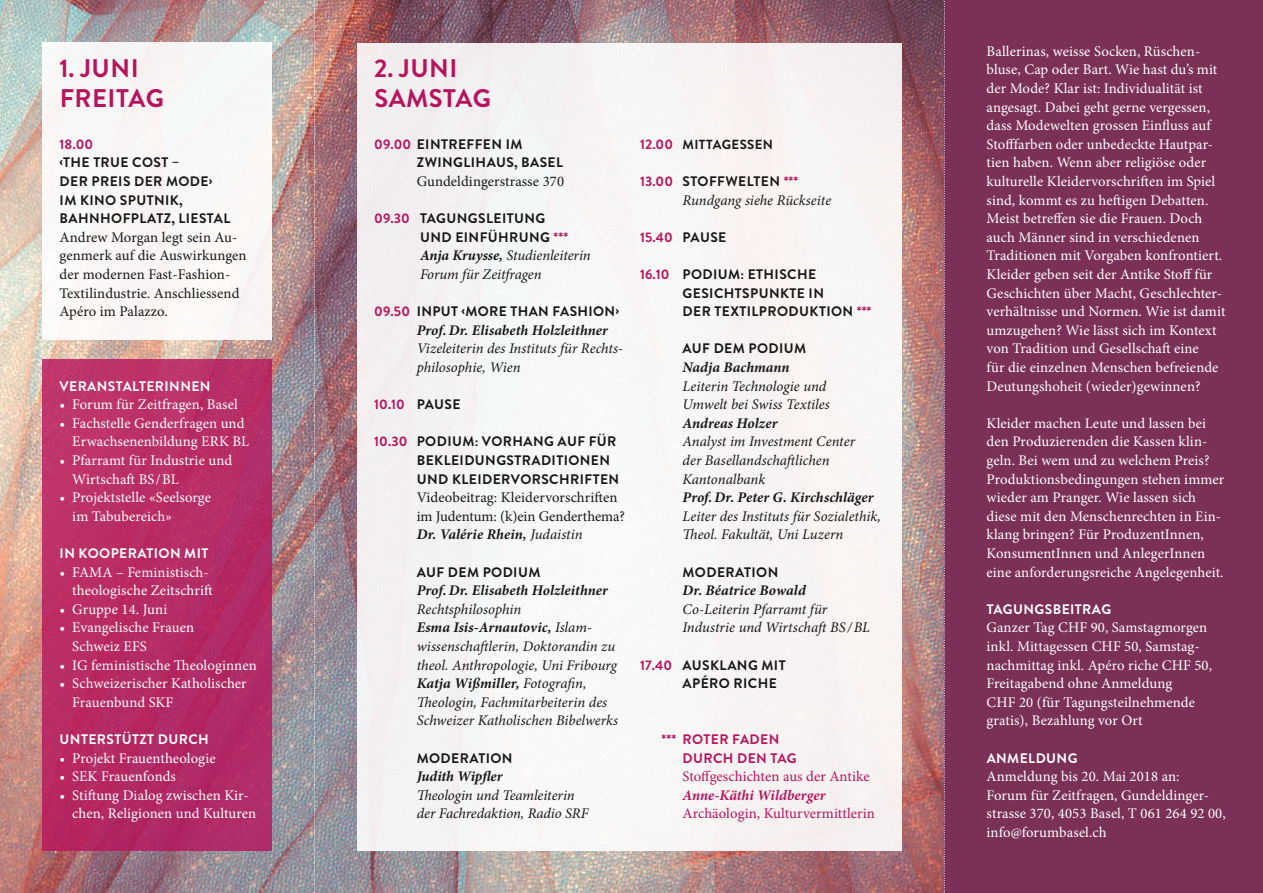
<style>
.page{position:relative;width:1263px;height:893px;background:#fff}
.page>*{position:absolute;margin:0;border:0;box-sizing:border-box;transform-origin:0 0}
.t1{font:700 25.5px/29.2px "Brandon Grotesque";letter-spacing:.02em;color:#b6145d}
.t2{font:14.7px/18.6px "Minion Pro";letter-spacing:.005em;color:#fff}
.t3{font:italic 14.7px/18.6px "Minion Pro";letter-spacing:-.005em;color:#171715}
.t4{font:14.7px/18.6px "Minion Pro";letter-spacing:.005em;color:#171715}
.t5{font:italic 700 14.7px "Minion Pro";letter-spacing:.005em;color:#171715}
.t6{font:14.7px "Minion Pro";letter-spacing:.005em;color:#b6145d}
.t7{font:italic 700 14.7px "Minion Pro";color:#b6145d}
.t8{font:700 13.8px/18.6px "Brandon Grotesque";letter-spacing:.03em;color:#171715}
.t9{font:700 13.8px "Brandon Grotesque";letter-spacing:.03em;color:#fff}
.t10{font:700 13.8px/18.6px "Brandon Grotesque";letter-spacing:.03em;color:#b6145d}
.t11{font:700 13.2px "Brandon Grotesque";letter-spacing:.03em;color:#171715}
.s1{color:#b6145d}
.s2{font-weight:700}
.s3{color:#171715}
.s4{font-weight:700;font-style:italic}
.s5{font-style:italic}
.s6{font-size:13.8px;color:#b6145d}
</style>
<div class="page">
<img style="left:0;top:0;width:944px;height:893px">
<div style="left:357px;top:43px;width:544px;height:807px;background:#f7f5f4"></div>
<div style="left:43px;top:43px;width:229px;height:297px;background:#f8f7f6"></div>
<div style="left:944px;top:0;width:319px;height:893px;background:#7a3057"></div>
<div style="left:43px;top:359px;width:229px;height:491px;background:#b62c66"></div>
<svg style="left:314px;top:0;width:1px;height:893px"></svg>
<svg style="left:944px;top:1px;width:1px;height:892px"></svg>
<h1 class="t1" style="left:60px;top:54px;width:106px">1. JUNI<br>FREITAG</h1>
<h1 class="t1" style="left:374px;top:54px;width:118px">2. JUNI<br>SAMSTAG</h1>
<p class="t10" style="left:60px;top:135px;width:35px">18.00</p>
<p class="t8" style="left:60px;top:154px;width:172px">‹THE TRUE COST –<br>DER PREIS DER MODE›<br>IM KINO SPUTNIK,<br>BAHNHOFPLATZ, LIESTAL</p>
<p class="t4" style="left:60px;top:228px;width:189px">Andrew Morgan legt sein Au&shy;genmerk auf die Auswirkungen der modernen Fast-Fashion-<br>Textilindustrie. Anschliessend<br>Apéro im Palazzo.</p>
<p class="t8" style="left:417px;top:135px;width:148px;text-indent:-43px"><span class="s1">09.00</span> EINTREFFEN IM<br>ZWINGLIHAUS, BASEL</p>
<p class="t4" style="left:417px;top:172px;width:149px">Gundeldingerstrasse 370</p>
<p class="t8" style="left:420px;top:209px;width:150px;text-indent:-46px"><span class="s1">09.30</span> TAGUNGSLEITUNG<br>UND EINFÜHRUNG <span class="s1">***</span></p>
<p class="t3" style="left:420px;top:246px;width:172px"><span class="s2">Anja Kruysse,</span> Studienleiterin<br>Forum für Zeitfragen</p>
<p class="t8" style="left:374px;top:302px;width:246px"><span class="s1">09.50</span> INPUT ‹MORE THAN FASHION›</p>
<p class="t5" style="left:417px;top:320px;width:193px">Prof.Dr. Elisabeth Holzleithner</p>
<p class="t3" style="left:417px;top:339px;width:208px">Vizeleiterin des Instituts für Rechts&shy;philosophie, Wien</p>
<p class="t10" style="left:374px;top:395px;width:88px">10.10 <span class="s3">PAUSE</span></p>
<p class="t8" style="left:417px;top:433px;width:204px;text-indent:-43px"><span class="s1">10.30</span> PODIUM: VORHANG AUF FÜR<br>BEKLEIDUNGSTRADITIONEN<br>UND KLEIDERVORSCHRIFTEN</p>
<p class="t4" style="left:417px;top:488px;width:210px">Videobeitrag: Kleidervorschriften im Judentum: (k)ein Genderthema?<br><span class="s4">Dr. Valérie Rhein,</span> <span class="s5">Judaistin</span></p>
<p class="t8" style="left:417px;top:563px;width:125px">AUF DEM PODIUM</p>
<p class="t5" style="left:417px;top:580px;width:193px">Prof.Dr. Elisabeth Holzleithner</p>
<p class="t3" style="left:417px;top:600px;width:203px">Rechtsphilosophin<br><span class="s2">Esma Isis-Arnautovic,</span> Islam&shy;wissenschaftlerin, Doktorandin zu theol. Anthropologie, Uni Fribourg<br><span class="s2">Katja Wißmiller,</span> Fotografin,<br>Theologin, Fachmitarbeiterin des<br>Schweizer Katholischen Bibelwerks</p>
<p class="t8" style="left:417px;top:749px;width:97px">MODERATION</p>
<p class="t5" style="left:417px;top:766px;width:87px">Judith Wipfler</p>
<p class="t3" style="left:417px;top:786px;width:173px">Theologin und Teamleiterin der Fachredaktion, Radio SRF</p>
<p class="t9" style="left:60px;top:376px;width:152px">VERANSTALTERINNEN</p>
<p class="t2" style="left:60px;top:395px;width:180px">• Forum für Zeitfragen, Basel</p>
<p class="t2" style="left:72px;top:414px;width:178px;text-indent:-13px">• Fachstelle Genderfragen und<br>Erwachsenenbildung ERK BL</p>
<p class="t2" style="left:72px;top:451px;width:161px;text-indent:-13px">• Pfarramt für Industrie und<br>Wirtschaft BS/BL</p>
<p class="t2" style="left:72px;top:488px;width:140px;text-indent:-13px">• Projektstelle «Seelsorge im Tabubereich»</p>
<p class="t9" style="left:60px;top:544px;width:150px">IN KOOPERATION MIT</p>
<p class="t2" style="left:72px;top:563px;width:142px;text-indent:-13px">• FAMA – Feministisch&shy;theologische Zeitschrift</p>
<p class="t2" style="left:60px;top:600px;width:109px">• Gruppe 14. Juni</p>
<p class="t2" style="left:72px;top:618px;width:123px;text-indent:-13px">• Evangelische Frauen<br>Schweiz EFS</p>
<p class="t2" style="left:60px;top:656px;width:199px">• IG feministische Theologinnen</p>
<p class="t2" style="left:72px;top:674px;width:176px;text-indent:-13px">• Schweizerischer Katholischer<br>Frauenbund SKF</p>
<p class="t9" style="left:60px;top:730px;width:151px">UNTERSTÜTZT DURCH</p>
<p class="t2" style="left:60px;top:749px;width:158px">• Projekt Frauentheologie</p>
<p class="t2" style="left:60px;top:767px;width:118px">• SEK Frauenfonds</p>
<p class="t2" style="left:72px;top:786px;width:185px;text-indent:-13px">• Stiftung Dialog zwischen Kir&shy;chen, Religionen und Kulturen</p>
<p class="t11" style="left:640px;top:135px;width:135px"><span class="s6">12.00</span> MITTAGESSEN</p>
<p class="t8" style="left:640px;top:172px;width:160px"><span class="s1">13.00</span> STOFFWELTEN <span class="s1">***</span></p>
<p class="t3" style="left:682px;top:191px;width:150px">Rundgang siehe Rückseite</p>
<p class="t10" style="left:640px;top:228px;width:88px">15.40 <span class="s3">PAUSE</span></p>
<p class="t8" style="left:683px;top:265px;width:190px;text-indent:-43px"><span class="s1">16.10</span> PODIUM: ETHISCHE<br>GESICHTSPUNKTE IN<br>DER TEXTILPRODUKTION <span class="s1">***</span></p>
<p class="t8" style="left:682px;top:340px;width:125px">AUF DEM PODIUM</p>
<p class="t5" style="left:682px;top:357px;width:109px">Nadja Bachmann</p>
<p class="t3" style="left:682px;top:377px;width:149px">Leiterin Technologie und<br>Umwelt bei Swiss Textiles</p>
<p class="t5" style="left:682px;top:413px;width:96px">Andreas Holzer</p>
<p class="t3" style="left:682px;top:432px;width:174px">Analyst im Investment Center der Basellandschaftlichen<br>Kantonalbank</p>
<p class="t5" style="left:682px;top:487px;width:193px">Prof.Dr. Peter G. Kirchschläger</p>
<p class="t3" style="left:682px;top:507px;width:200px">Leiter des Instituts für Sozialethik,<br>Theol. Fakultät, Uni Luzern</p>
<p class="t8" style="left:682px;top:563px;width:97px">MODERATION</p>
<p class="t5" style="left:682px;top:580px;width:125px">Dr. Béatrice Bowald</p>
<p class="t3" style="left:682px;top:600px;width:189px">Co-Leiterin Pfarramt für<br>Industrie und Wirtschaft BS /BL</p>
<p class="t8" style="left:683px;top:656px;width:104px;text-indent:-43px"><span class="s1">17.40</span> AUSKLANG MIT<br>APÉRO RICHE</p>
<p class="t10" style="left:682px;top:730px;width:116px;text-indent:-21px">*** ROTER FADEN<br>DURCH DEN TAG</p>
<p class="t6" style="left:682px;top:767px;width:189px">Stoffgeschichten aus der Antike</p>
<p class="t7" style="left:682px;top:785px;width:145px">Anne-Käthi Wildberger</p>
<p class="t6" style="left:682px;top:804px;width:194px">Archäologin, Kulturvermittlerin</p>
<p class="t2" style="left:986px;top:42px;width:240px">Ballerinas, weisse Socken, Rüschen&shy;bluse, Cap oder Bart. Wie hast du’s mit der Mode? Klar ist: Individualität ist angesagt. Dabei geht gerne vergessen, dass Modewelten grossen Einfluss auf Stofffarben oder unbedeckte Hautpar&shy;tien haben. Wenn aber religiöse oder kulturelle Kleidervorschriften im Spiel sind, kommt es zu heftigen Debatten.<br>Meist betreffen sie die Frauen. Doch auch Männer sind in verschiedenen Traditionen mit Vorgaben konfrontiert.<br>Kleider geben seit der Antike Stoff für Geschichten über Macht, Geschlechter&shy;verhältnisse und Normen. Wie ist damit umzugehen? Wie lässt sich im Kontext von Tradition und Gesellschaft eine<br>für die einzelnen Menschen befreiende Deutungshoheit (wieder)gewinnen?</p>
<p class="t2" style="left:986px;top:414px;width:239px">Kleider machen Leute und lassen bei den Produzierenden die Kassen klin&shy;geln. Bei wem und zu welchem Preis?<br>Produktionsbedingungen stehen immer wieder am Pranger. Wie lassen sich diese mit den Menschenrechten in Ein&shy;klang bringen? Für ProduzentInnen, KonsumentInnen und AnlegerInnen eine anforderungsreiche Angelegenheit.</p>
<p class="t9" style="left:987px;top:599px;width:126px">TAGUNGSBEITRAG</p>
<p class="t2" style="left:986px;top:618px;width:227px">Ganzer Tag CHF 90, Samstagmorgen inkl. Mittagessen CHF 50, Samstag&shy;nachmittag inkl. Apéro riche CHF 50,<br>Freitagabend ohne Anmeldung<br>CHF 20 (für Tagungsteilnehmende gratis), Bezahlung vor Ort</p>
<p class="t9" style="left:987px;top:748px;width:92px">ANMELDUNG</p>
<p class="t2" style="left:986px;top:767px;width:241px">Anmeldung bis 20. Mai 2018 an:<br>Forum für Zeitfragen, Gundeldinger&shy;strasse 370, 4053 Basel, T 061 264 92 00, info@forumbasel.ch</p>
</div>
